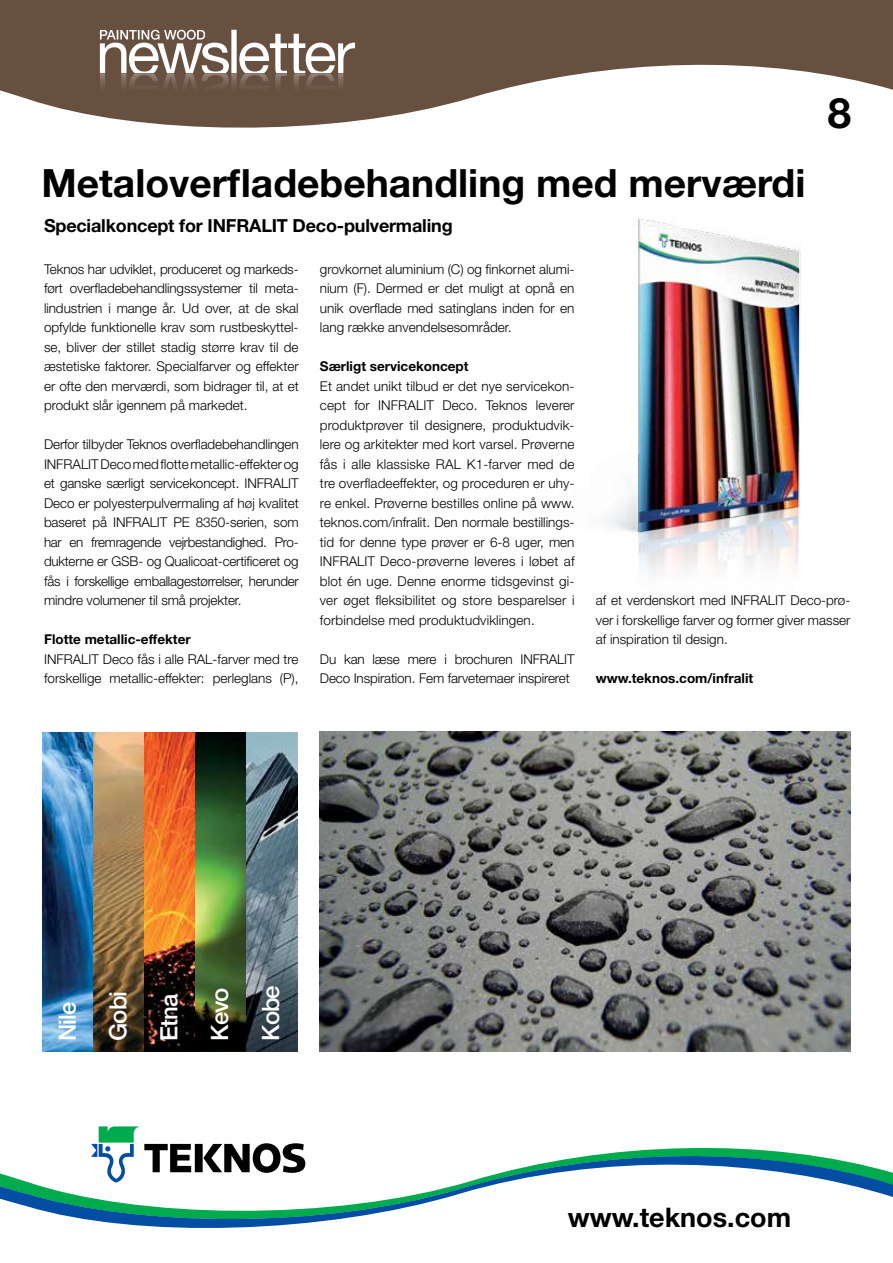
<style>
.page{position:relative;width:893px;height:1263px;background:#fff}
.page>*{position:absolute;margin:0;border:0;box-sizing:border-box;transform-origin:0 0}
.t1{font:700 42px "Helvetica Neue LT Std";color:#000}
.t2{font:700 39px "Helvetica Neue LT Std";color:#000}
.t3{font:700 27px "Helvetica Neue LT Std";color:#000}
.t4{font:500 24px/50.8px "Helvetica Neue LT Std";letter-spacing:-.04em;color:#fff}
.t5{font:700 18px "Helvetica Neue LT Std";letter-spacing:-.01em;color:#000}
.t6{font:300 13.5px/19.5px "Helvetica Neue LT Std";color:#000;text-align:justify}
.t7{font:700 13.5px "Helvetica Neue LT Std";color:#000}
</style>
<div class="page">
<svg style="left:0;top:0;width:893px;height:128px;fill:#685041"></svg>
<svg style="left:100px;top:30px;width:255px;height:87px"></svg>
<svg style="left:98px;top:1126px;width:41px;height:12px"></svg>
<svg style="left:0;top:1144px;width:893px;height:84px"></svg>
<img style="left:43px;top:732px;width:254px;height:319px">
<img style="left:320px;top:731px;width:530px;height:320px">
<img style="left:603px;top:218px;width:198px;height:357px">
<h2 class="t2" style="left:41px;top:159px;width:765px">Metaloverfladebehandling med merværdi</h2>
<h3 class="t5" style="left:44px;top:214px;width:410px">Specialkoncept for INFRALIT Deco-pulvermaling</h3>
<h1 class="t1" style="left:828px;top:87px;width:25px">8</h1>
<p class="t6" style="left:44px;top:259px;width:256px">Teknos har udviklet, produceret og markeds&shy;ført overfladebehandlingssystemer til meta&shy;lindustrien i mange år. Ud over, at de skal opfylde funktionelle krav som rustbeskyttel&shy;se, bliver der stillet stadig større krav til de æstetiske faktorer. Specialfarver og effekter er ofte den merværdi, som bidrager til, at et produkt slår igennem på markedet.</p>
<p class="t6" style="left:44px;top:435px;width:256px">Derfor tilbyder Teknos overfladebehandlingen INFRALIT Deco med flotte metallic-effekter og et ganske særligt servicekoncept. INFRALIT Deco er polyesterpulvermaling af høj kvalitet baseret på INFRALIT PE 8350-serien, som har en fremragende vejrbestandighed. Pro&shy;dukterne er GSB- og Qualicoat-certificeret og fås i forskellige emballagestørrelser, herunder mindre volumener til små projekter.</p>
<p class="t7" style="left:44px;top:631px;width:148px">Flotte metallic-effekter</p>
<p class="t6" style="left:44px;top:649px;width:256px">INFRALIT Deco fås i alle RAL-farver med tre forskellige metallic-effekter: perleglans (P),</p>
<p class="t6" style="left:320px;top:259px;width:256px">grovkornet aluminium (C) og finkornet alumi&shy;nium (F). Dermed er det muligt at opnå en unik overflade med satinglans inden for en lang række anvendelsesområder.</p>
<p class="t7" style="left:320px;top:358px;width:150px">Særligt servicekoncept</p>
<p class="t6" style="left:320px;top:376px;width:256px">Et andet unikt tilbud er det nye servicekon&shy;cept for INFRALIT Deco. Teknos leverer produktprøver til designere, produktudvik&shy;lere og arkitekter med kort varsel. Prøverne fås i alle klassiske RAL K1-farver med de tre overfladeeffekter, og proceduren er uhy&shy;re enkel. Prøverne bestilles online på www. teknos.com/infralit. Den normale bestillings&shy;tid for denne type prøver er 6-8 uger, men INFRALIT Deco-prøverne leveres i løbet af blot én uge. Denne enorme tidsgevinst gi&shy;ver øget fleksibilitet og store besparelser i forbindelse med produktudviklingen.</p>
<p class="t6" style="left:320px;top:649px;width:256px">Du kan læse mere i brochuren INFRALIT<br>Deco Inspiration. Fem farvetemaer inspireret</p>
<p class="t6" style="left:596px;top:590px;width:256px">af et verdenskort med INFRALIT Deco-prø&shy;ver i forskellige farver og former giver masser af inspiration til design.</p>
<p class="t7" style="left:596px;top:670px;width:159px">www.teknos.com/infralit</p>
<h3 class="t4" style="left:41px;top:1041px;width:57px;rotate:-90deg">Nile<br>Gobi<br>Etna<br>Kevo<br>Kobe</h3>
<h3 class="t3" style="left:568px;top:1200px;width:225px">www.teknos.com</h3>
</div>
